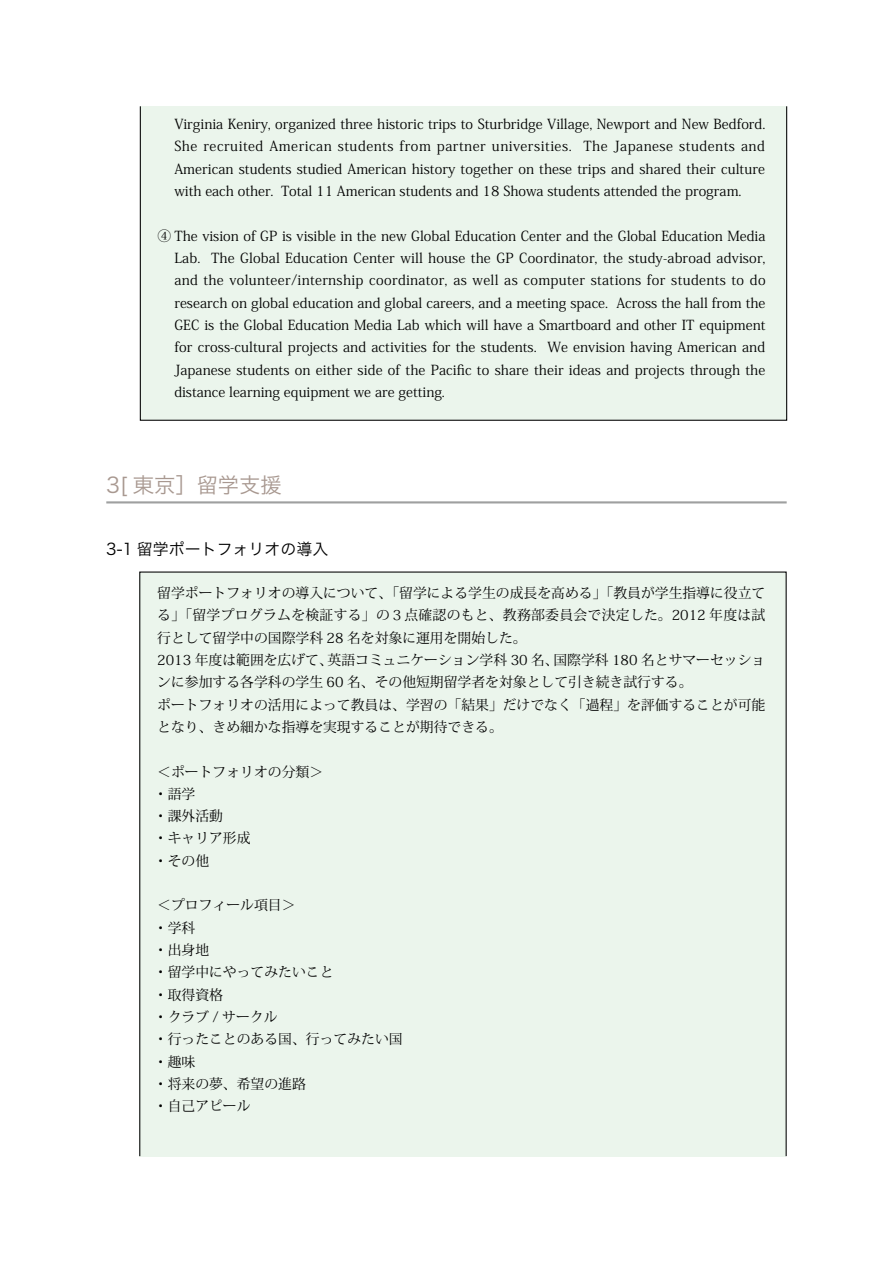
<style>
.page{position:relative;width:893px;height:1263px;background:#fff}
.page>*{position:absolute;margin:0;border:0;box-sizing:border-box;transform-origin:0 0}
.t1{font:21.3px "Hira Kaku Pro W3";color:#a89890}
.t2{font:15.9px "Hira Kaku Pro W3";color:#000}
.t3{font:13.8px/22.4px "Koz Min Pro";color:#000}
</style>
<div class="page">
<div style="left:140px;top:106px;width:647px;height:314px;background:#ebf5ec"></div>
<div style="left:140px;top:572px;width:646px;height:584px;background:#ebf5ec"></div>
<hr style="left:106px;top:501px;width:681px;height:2px;background:#9fa0a0">
<p class="t3" style="left:174px;top:112px;width:593px;text-align:justify">Virginia Keniry, organized three historic trips to Sturbridge Village, Newport and New Bedford.<br>She recruited American students from partner universities. The Japanese students and American students studied American history together on these trips and shared their culture with each other. Total 11 American students and 18 Showa students attended the program.</p>
<p class="t3" style="left:174px;top:224px;width:593px;text-align:justify;text-indent:-17px">④ The vision of GP is visible in the new Global Education Center and the Global Education Media Lab. The Global Education Center will house the GP Coordinator, the study-abroad advisor, and the volunteer/internship coordinator, as well as computer stations for students to do research on global education and global careers, and a meeting space. Across the hall from the GEC is the Global Education Media Lab which will have a Smartboard and other IT equipment for cross-cultural projects and activities for the students. We envision having American and Japanese students on either side of the Pacific to share their ideas and projects through the distance learning equipment we are getting.</p>
<h1 class="t1" style="left:106px;top:466px;width:177px">3[ 東京］留学支援</h1>
<p class="t2" style="left:106px;top:535px;width:223px">3-1 留学ポートフォリオの導入</p>
<p class="t3" style="left:157px;top:581px;width:610px">留学ポートフォリオの導入について、「留学による学生の成長を高める」「教員が学生指導に役立てる」「留学プログラムを検証する」の３点確認のもと、教務部委員会で決定した。2012 年度は試行として留学中の国際学科 28 名を対象に運用を開始した。<br>2013 年度は範囲を広げて、英語コミュニケーション学科 30 名、国際学科 180 名とサマーセッションに参加する各学科の学生 60 名、その他短期留学者を対象として引き続き試行する。<br>ポートフォリオの活用によって教員は、学習の「結果」だけでなく「過程」を評価することが可能となり、きめ細かな指導を実現することが期待できる。</p>
<p class="t3" style="left:154px;top:760px;width:171px">＜ポートフォリオの分類＞・語学<br>・課外活動<br>・キャリア形成<br>・その他</p>
<p class="t3" style="left:154px;top:894px;width:250px">＜プロフィール項目＞<br>・学科<br>・出身地<br>・留学中にやってみたいこと<br>・取得資格<br>・クラブ / サークル<br>・行ったことのある国、行ってみたい国・趣味<br>・将来の夢、希望の進路<br>・自己アピール</p>
</div>
